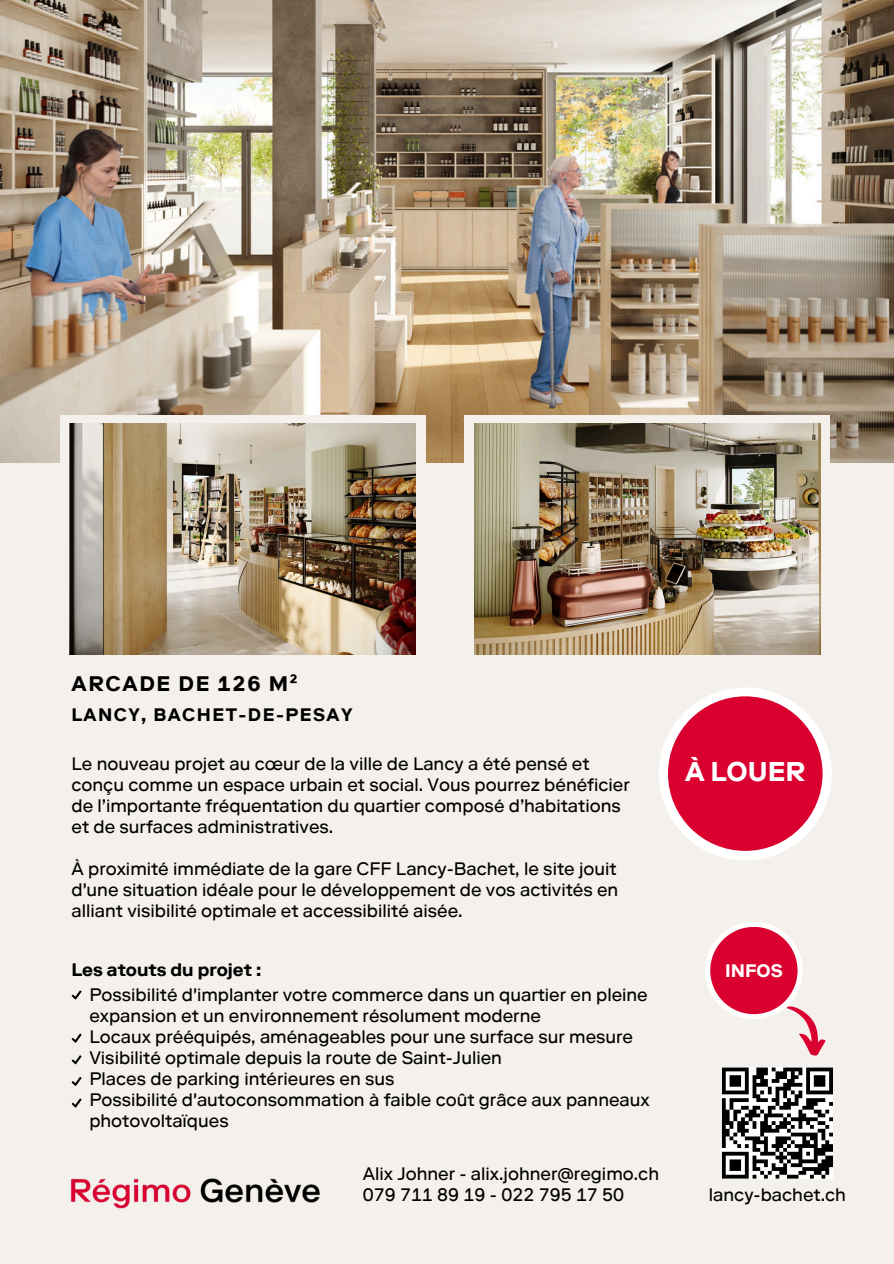
<style>
.page{position:relative;width:894px;height:1264px;background:#fff}
.page>*{position:absolute;margin:0;border:0;box-sizing:border-box;transform-origin:0 0}
.t1{font:700 27px "Riforma Office TT";color:#fff}
.t2{font:700 21px "Riforma Office TT";letter-spacing:.08em;color:#000}
.t3{font:18px/21px "Riforma Office TT";color:#000}
.t4{font:700 18px "Riforma Office TT";letter-spacing:.08em;color:#000}
.t5{font:700 18px "Riforma Office TT";color:#000}
.t6{font:700 18px "Riforma Office TT";color:#fff}
</style>
<div class="page">
<div style="left:0;top:0;width:893px;height:1263px;background:#f4f0eb"></div>
<img style="left:0;top:0;width:893px;height:462px">
<div style="left:60px;top:415px;width:365px;height:113px;background:#f4f0eb"></div>
<img style="left:70px;top:423px;width:345px;height:231px">
<div style="left:464px;top:415px;width:365px;height:111px;background:#f4f0eb"></div>
<img style="left:474px;top:423px;width:346px;height:231px">
<svg style="left:721px;top:1067px;width:111px;height:111px;background:#7c7c7c"></svg>
<div style="left:658px;top:687px;width:173px;height:173px;background:#fff;border-radius:50%"></div>
<div style="left:667px;top:696px;width:155px;height:154px;background:#da0030;border-radius:50%"></div>
<div style="left:704px;top:921px;width:98px;height:98px;background:#fff;border-radius:50%"></div>
<div style="left:710px;top:926px;width:87px;height:88px;background:#da0030;border-radius:50%"></div>
<svg style="left:783px;top:998px;width:43px;height:58px"></svg>
<svg style="left:72px;top:990px;width:10px;height:9px"></svg>
<svg style="left:72px;top:1033px;width:10px;height:9px"></svg>
<svg style="left:72px;top:1055px;width:10px;height:9px"></svg>
<svg style="left:72px;top:1077px;width:10px;height:8px"></svg>
<svg style="left:72px;top:1098px;width:10px;height:9px"></svg>
<img style="left:70px;top:1178px;width:250px;height:31px">
<h3 class="t2" style="left:71px;top:676px;width:227px">ARCADE DE 126 M²</h3>
<p class="t4" style="left:71px;top:708px;width:282px">LANCY, BACHET-DE-PESAY</p>
<p class="t3" style="left:71px;top:755px;width:559px">Le nouveau projet au cœur de la ville de Lancy a été pensé et conçu comme un espace urbain et social. Vous pourrez bénéficier de l’importante fréquentation du quartier composé d’habitations et de surfaces administratives.</p>
<h4 class="t3" style="left:71px;top:860px;width:548px;text-align:justify">À proximité immédiate de la gare CFF Lancy-Bachet, le site jouit d'une situation idéale pour le développement de vos activités en alliant visibilité optimale et accessibilité aisée.</h4>
<p class="t5" style="left:71px;top:963px;width:191px">Les atouts du projet :</p>
<p class="t3" style="left:89px;top:986px;width:560px">Possibilité d'implanter votre commerce dans un quartier en pleine expansion et un environnement résolument moderne</p>
<p class="t3" style="left:89px;top:1028px;width:545px">Locaux prééquipés, aménageables pour une surface sur mesure</p>
<p class="t3" style="left:89px;top:1049px;width:414px">Visibilité optimale depuis la route de Saint-Julien</p>
<p class="t3" style="left:89px;top:1070px;width:307px">Places de parking intérieures en sus</p>
<p class="t3" style="left:89px;top:1091px;width:561px">Possibilité d'autoconsommation à faible coût grâce aux panneaux photovoltaïques</p>
<h1 class="t1" style="left:684px;top:761px;width:122px">À LOUER</h1>
<p class="t6" style="left:724px;top:963px;width:59px">INFOS</p>
<p class="t3" style="left:362px;top:1165px;width:298px">Alix Johner - alix.johner@regimo.ch</p>
<p class="t3" style="left:362px;top:1187px;width:263px">079 711 89 19 - 022 795 17 50</p>
<h3 class="t3" style="left:708px;top:1187px;width:138px">lancy-bachet.ch</h3>
</div>
